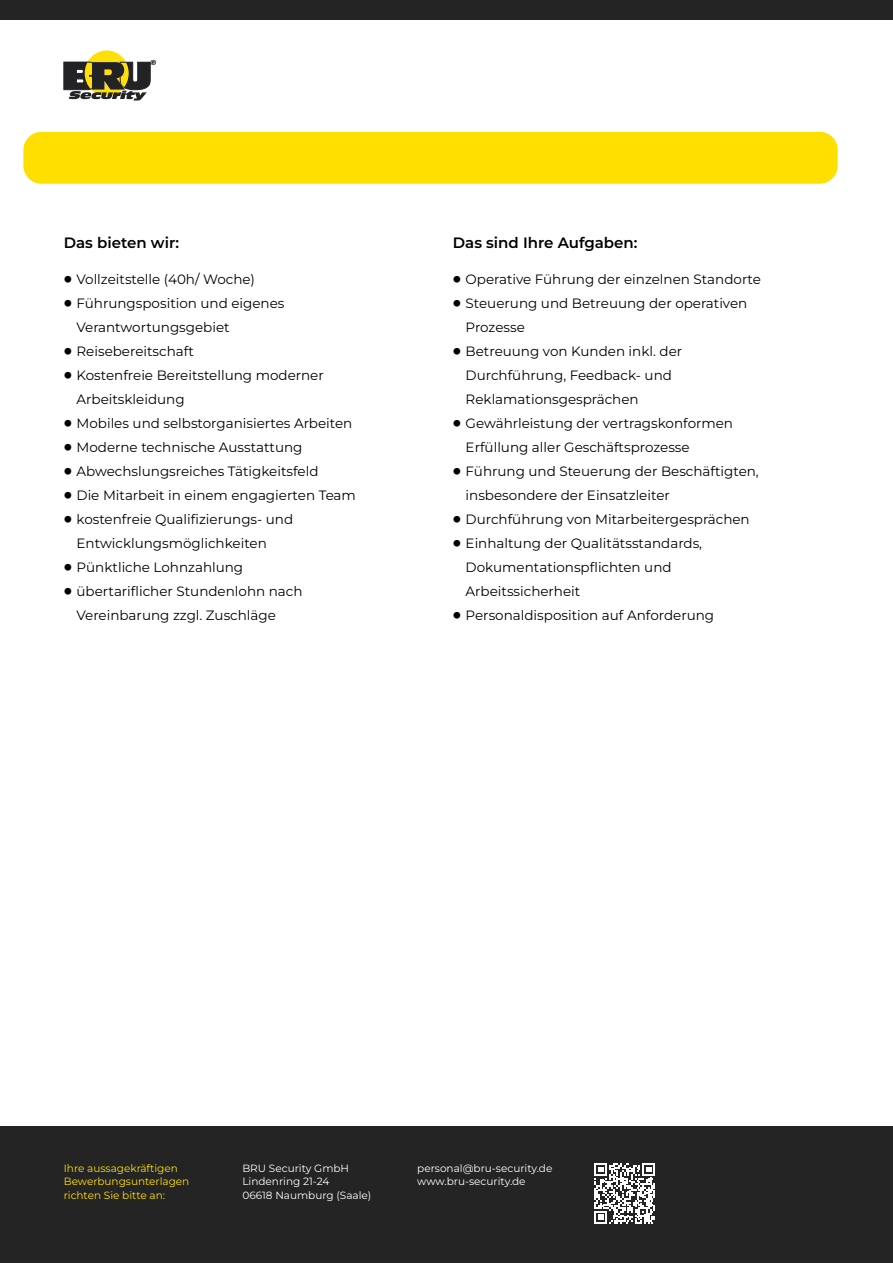
<style>
.page{position:relative;width:893px;height:1263px;background:#fff}
.page>*{position:absolute;margin:0;border:0;box-sizing:border-box;transform-origin:0 0}
.t1{font:600 15px "Montserrat";color:#000}
.t2{font:13.5px "Montserrat";color:#000}
.t3{font:10.5px/13.5px "Montserrat";color:#fff}
.t4{font:10.5px/13.5px "Montserrat";color:#ffdf00}
.s1{font-family:"SF Pro"}
</style>
<div class="page">
<div style="left:0;top:1127px;width:893px;height:136px;background:#242425"></div>
<div style="left:0;top:0;width:893px;height:19px;background:#242425"></div>
<div style="left:85px;top:50px;width:44px;height:46px;background:#ffdf07;border-radius:50%"></div>
<svg style="left:64px;top:60px;width:92px;height:41px"></svg>
<svg style="left:594px;top:1163px;width:61px;height:61px"></svg>
<div style="left:23px;top:132px;width:815px;height:52px;background:#ffdf00;border-radius:18px"></div>
<p class="t1" style="left:64px;top:233px;width:117px">Das bieten wir:</p>
<p class="t2" style="left:64px;top:270px;width:193px"><span class="s1">੊</span> Vollzeitstelle (40h/ Woche)</p>
<p class="t2" style="left:64px;top:294px;width:222px"><span class="s1">੊</span> Führungsposition und eigenes</p>
<p class="t2" style="left:77px;top:318px;width:155px">Verantwortungsgebiet</p>
<p class="t2" style="left:64px;top:342px;width:132px"><span class="s1">੊</span> Reisebereitschaft</p>
<p class="t2" style="left:64px;top:366px;width:262px"><span class="s1">੊</span> Kostenfreie Bereitstellung moderner</p>
<p class="t2" style="left:77px;top:390px;width:110px">Arbeitskleidung</p>
<p class="t2" style="left:64px;top:414px;width:290px"><span class="s1">੊</span> Mobiles und selbstorganisiertes Arbeiten</p>
<p class="t2" style="left:64px;top:438px;width:240px"><span class="s1">੊</span> Moderne technische Ausstattung</p>
<p class="t2" style="left:64px;top:462px;width:256px"><span class="s1">੊</span> Abwechslungsreiches Tätigkeitsfeld</p>
<p class="t2" style="left:64px;top:486px;width:294px"><span class="s1">੊</span> Die Mitarbeit in einem engagierten Team</p>
<p class="t2" style="left:64px;top:510px;width:231px"><span class="s1">੊</span> kostenfreie Qualifizierungs- und</p>
<p class="t2" style="left:77px;top:534px;width:192px">Entwicklungsmöglichkeiten</p>
<p class="t2" style="left:64px;top:558px;width:181px"><span class="s1">੊</span> Pünktliche Lohnzahlung</p>
<p class="t2" style="left:64px;top:582px;width:240px"><span class="s1">੊</span> übertariflicher Stundenlohn nach</p>
<p class="t2" style="left:77px;top:606px;width:201px">Vereinbarung zzgl. Zuschläge</p>
<p class="t1" style="left:453px;top:233px;width:186px">Das sind Ihre Aufgaben:</p>
<p class="t2" style="left:453px;top:270px;width:310px"><span class="s1">੊</span> Operative Führung der einzelnen Standorte</p>
<p class="t2" style="left:453px;top:294px;width:296px"><span class="s1">੊</span> Steuerung und Betreuung der operativen</p>
<p class="t2" style="left:466px;top:318px;width:61px">Prozesse</p>
<p class="t2" style="left:453px;top:342px;width:231px"><span class="s1">੊</span> Betreuung von Kunden inkl. der</p>
<p class="t2" style="left:466px;top:366px;width:208px">Durchführung, Feedback- und</p>
<p class="t2" style="left:466px;top:390px;width:174px">Reklamationsgesprächen</p>
<p class="t2" style="left:453px;top:414px;width:282px"><span class="s1">੊</span> Gewährleistung der vertragskonformen</p>
<p class="t2" style="left:466px;top:438px;width:226px">Erfüllung aller Geschäftsprozesse</p>
<p class="t2" style="left:453px;top:462px;width:307px"><span class="s1">੊</span> Führung und Steuerung der Beschäftigten,</p>
<p class="t2" style="left:466px;top:486px;width:206px">insbesondere der Einsatzleiter</p>
<p class="t2" style="left:453px;top:510px;width:298px"><span class="s1">੊</span> Durchführung von Mitarbeitergesprächen</p>
<p class="t2" style="left:453px;top:534px;width:251px"><span class="s1">੊</span> Einhaltung der Qualitätsstandards,</p>
<p class="t2" style="left:466px;top:558px;width:208px">Dokumentationspflichten und</p>
<p class="t2" style="left:466px;top:582px;width:116px">Arbeitssicherheit</p>
<p class="t2" style="left:453px;top:606px;width:263px"><span class="s1">੊</span> Personaldisposition auf Anforderung</p>
<p class="t4" style="left:64px;top:1161px;width:127px">Ihre aussagekräftigen<br>Bewerbungsunterlagen richten Sie bitte an:</p>
<p class="t3" style="left:242px;top:1161px;width:131px">BRU Security GmbH<br>Lindenring 21-24<br>06618 Naumburg (Saale)</p>
<p class="t3" style="left:417px;top:1161px;width:137px">personal@bru-security.de www.bru-security.de</p>
</div>
